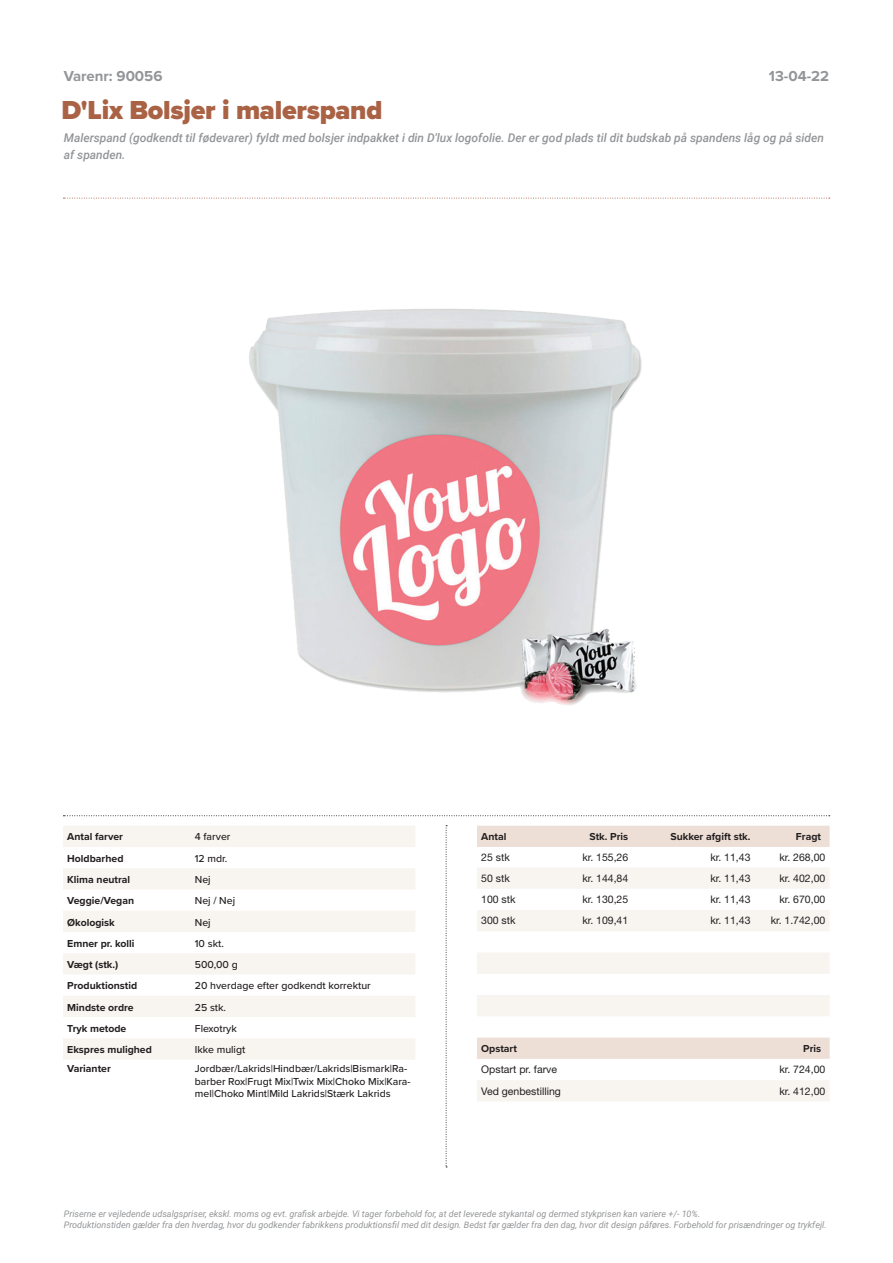
<style>
.page{position:relative;width:893px;height:1263px;background:#fff}
.page>*{position:absolute;margin:0;border:0;box-sizing:border-box;transform-origin:0 0}
.t1{font:900 27px "Proxima Nova";letter-spacing:-.01em;color:#aa6245}
.t2{font:700 15px "Proxima Nova";color:#939598}
.t3{font:italic 500 12px/16.5px "Roboto";color:#939598}
.t4{font:500 10.5px/12.6px "Proxima Nova";color:#231f20}
.t5{font:700 10.5px "Proxima Nova";color:#231f20}
.t6{font:10.5px "Helvetica Neue LT Std";color:#231f20}
.t7{font:italic 9px/10.8px "Roboto";color:#939598}
</style>
<div class="page">
<svg style="left:63px;top:826px;width:352px;height:233px;fill:#f8f4f0"></svg>
<div style="left:477px;top:826px;width:353px;height:21px;background:#eedfd6"></div>
<svg style="left:477px;top:868px;width:353px;height:233px;fill:#f8f4f0"></svg>
<img style="left:249px;top:308px;width:393px;height:398px">
<svg style="left:446px;top:825px;width:1px;height:342px"></svg>
<svg style="left:63px;top:815px;width:767px;height:1px"></svg>
<svg style="left:63px;top:198px;width:767px;height:1px"></svg>
<h2 class="t2" style="left:64px;top:65px;width:100px">Varenr: 90056</h2>
<h1 class="t1" style="left:62px;top:89px;width:322px">D'Lix Bolsjer i malerspand</h1>
<h3 class="t3" style="left:64px;top:129px;width:762px">Malerspand (godkendt til fødevarer) fyldt med bolsjer indpakket i din D'lux logofolie. Der er god plads til dit budskab på spandens låg og på siden af spanden.</h3>
<h2 class="t2" style="left:769px;top:65px;width:62px">13-04-22</h2>
<p class="t5" style="left:67px;top:829px;width:57px">Antal farver</p>
<p class="t4" style="left:195px;top:830px;width:37px">4 farver</p>
<p class="t5" style="left:67px;top:850px;width:58px">Holdbarhed</p>
<p class="t4" style="left:195px;top:851px;width:34px">12 mdr.</p>
<p class="t5" style="left:67px;top:872px;width:64px">Klima neutral</p>
<p class="t4" style="left:195px;top:873px;width:17px">Nej</p>
<p class="t5" style="left:67px;top:893px;width:68px">Veggie/Vegan</p>
<p class="t4" style="left:195px;top:894px;width:42px">Nej / Nej</p>
<p class="t5" style="left:67px;top:914px;width:49px">Økologisk</p>
<p class="t4" style="left:195px;top:915px;width:17px">Nej</p>
<p class="t5" style="left:67px;top:935px;width:69px">Emner pr. kolli</p>
<p class="t4" style="left:195px;top:937px;width:31px">10 skt.</p>
<p class="t5" style="left:67px;top:957px;width:53px">Vægt (stk.)</p>
<p class="t4" style="left:195px;top:958px;width:45px">500,00 g</p>
<p class="t5" style="left:67px;top:978px;width:71px">Produktionstid</p>
<p class="t4" style="left:195px;top:979px;width:177px">20 hverdage efter godkendt korrektur</p>
<p class="t5" style="left:67px;top:999px;width:68px">Mindste ordre</p>
<p class="t4" style="left:195px;top:1000px;width:33px">25 stk.</p>
<p class="t5" style="left:67px;top:1020px;width:61px">Tryk metode</p>
<p class="t4" style="left:195px;top:1022px;width:44px">Flexotryk</p>
<p class="t5" style="left:67px;top:1042px;width:86px">Ekspres mulighed</p>
<p class="t4" style="left:195px;top:1043px;width:52px">Ikke muligt</p>
<p class="t5" style="left:67px;top:1061px;width:45px">Varianter</p>
<p class="t4" style="left:195px;top:1062px;width:217px">Jordbær/Lakrids|Hindbær/Lakrids|Bismark|Ra&shy;barber Rox|Frugt Mix|Twix Mix|Choko Mix|Kara&shy;mel|Choko Mint|Mild Lakrids|Stærk Lakrids</p>
<p class="t5" style="left:481px;top:829px;width:27px">Antal</p>
<p class="t5" style="left:590px;top:829px;width:40px">Stk. Pris</p>
<p class="t5" style="left:670px;top:829px;width:82px">Sukker afgift stk.</p>
<p class="t5" style="left:796px;top:829px;width:27px">Fragt</p>
<p class="t6" style="left:481px;top:851px;width:30px">25 stk</p>
<p class="t6" style="left:582px;top:851px;width:47px">kr. 155,26</p>
<p class="t6" style="left:710px;top:851px;width:42px">kr. 11,43</p>
<p class="t6" style="left:779px;top:851px;width:47px">kr. 268,00</p>
<p class="t6" style="left:481px;top:872px;width:30px">50 stk</p>
<p class="t6" style="left:582px;top:872px;width:47px">kr. 144,84</p>
<p class="t6" style="left:710px;top:872px;width:42px">kr. 11,43</p>
<p class="t6" style="left:779px;top:872px;width:47px">kr. 402,00</p>
<p class="t6" style="left:481px;top:893px;width:36px">100 stk</p>
<p class="t6" style="left:582px;top:893px;width:47px">kr. 130,25</p>
<p class="t6" style="left:710px;top:893px;width:42px">kr. 11,43</p>
<p class="t6" style="left:779px;top:893px;width:47px">kr. 670,00</p>
<p class="t6" style="left:481px;top:914px;width:36px">300 stk</p>
<p class="t6" style="left:582px;top:914px;width:47px">kr. 109,41</p>
<p class="t6" style="left:710px;top:914px;width:42px">kr. 11,43</p>
<p class="t6" style="left:771px;top:914px;width:56px">kr. 1.742,00</p>
<p class="t5" style="left:481px;top:1041px;width:37px">Opstart</p>
<p class="t5" style="left:803px;top:1041px;width:19px">Pris</p>
<p class="t6" style="left:481px;top:1063px;width:77px">Opstart pr. farve</p>
<p class="t6" style="left:779px;top:1063px;width:47px">kr. 724,00</p>
<p class="t6" style="left:481px;top:1084px;width:81px">Ved genbestilling</p>
<p class="t6" style="left:779px;top:1084px;width:47px">kr. 412,00</p>
<p class="t7" style="left:64px;top:1208px;width:764px">Priserne er vejledende udsalgspriser, ekskl. moms og evt. grafisk arbejde. Vi tager forbehold for, at det leverede stykantal og dermed stykprisen kan variere +/- 10%.<br>Produktionstiden gælder fra den hverdag, hvor du godkender fabrikkens produktionsfil med dit design. Bedst før gælder fra den dag, hvor dit design påføres. Forbehold for prisændringer og trykfejl.</p>
</div>
